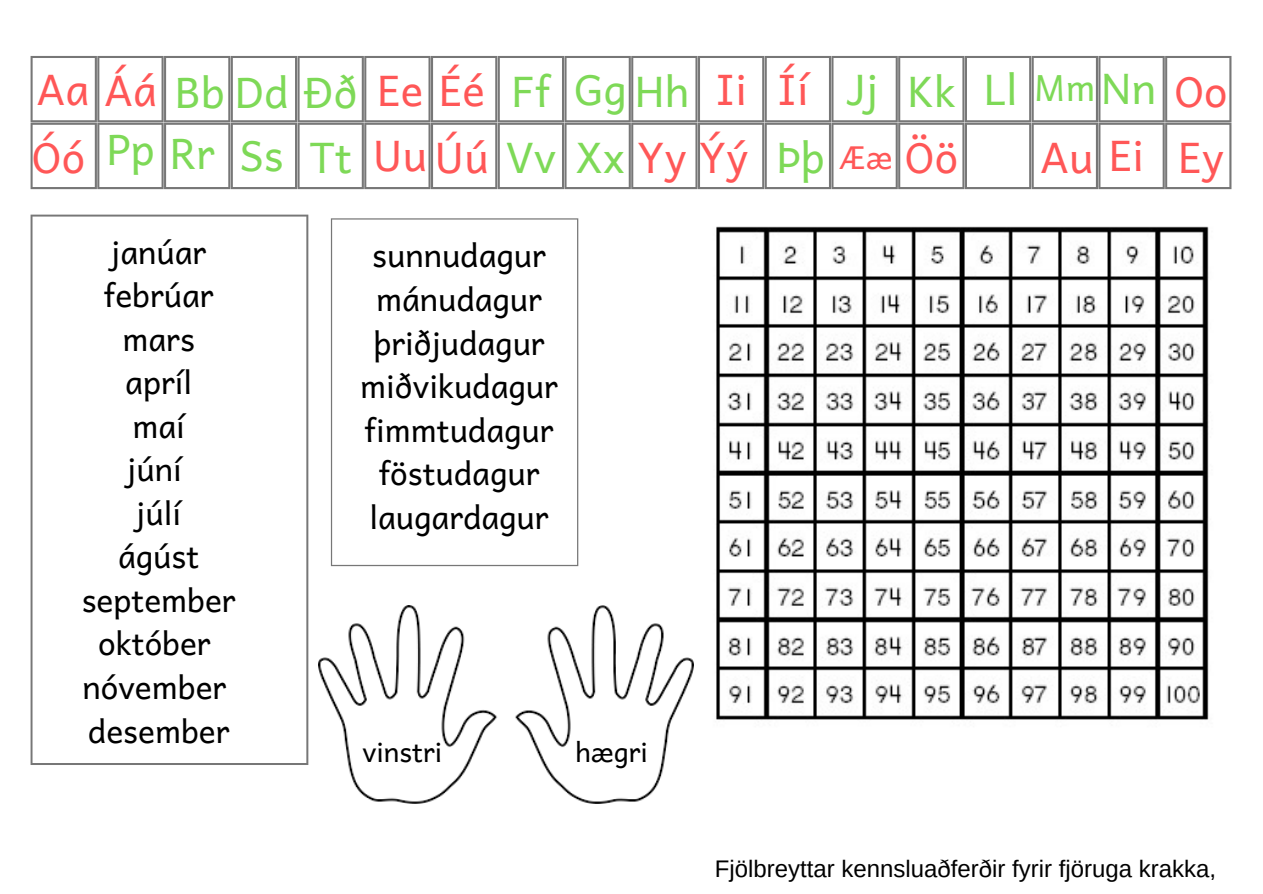
<style>
.page{position:relative;width:1263px;height:894px;background:#fff}
.page>*{position:absolute;margin:0;border:0;box-sizing:border-box;transform-origin:0 0}
.t1{font:42px/65.6px "Andika";color:#7ed957}
.t2{font:42px "Andika";color:#ff5757}
.t3{font:31.65px/43.5px "Andika";color:#000;text-align:center}
.t4{font:27px "Andika";color:#000}
.t5{font:24px "Arimo";color:#000}
.s1{color:#ff5757}
.s2{font-size:36px}
.s3{font-size:31.5px;color:#ff5757}
</style>
<div class="page">
<svg style="left:31px;top:56px;width:1201px;height:133px"></svg>
<img style="left:716px;top:226px;width:493px;height:494px">
<img style="left:319px;top:605px;width:374px;height:198px">
<svg style="left:31px;top:214px;width:277px;height:550px"></svg>
<svg style="left:331px;top:218px;width:247px;height:348px"></svg>
<h1 class="t1" style="left:32px;top:57px;width:1197px"><span class="s1">Aa Áá</span> Bb Dd Ðð <span class="s1">Ee Éé</span> Ff Gg Hh <span class="s1">Ii Íí</span> Jj Kk Ll <span class="s2">Mm</span> Nn <span class="s1">Oo<br>Óó</span> Pp Rr Ss Tt <span class="s1">Uu Úú</span> Vv Xx <span class="s1">Yy Ýý</span> Þþ <span class="s3">Ææ</span> <span class="s1">Öö</span></h1>
<h1 class="t2" style="left:1041px;top:121px;width:185px">Au Ei Ey</h1>
<p class="t3" style="left:82px;top:229px;width:156px">janúar febrúar mars<br>apríl<br>maí<br>júní<br>júlí<br>ágúst september október nóvember desember</p>
<p class="t3" style="left:360px;top:232px;width:199px">sunnudagur mánudagur þriðjudagur miðvikudagur fimmtudagur föstudagur laugardagur</p>
<p class="t4" style="left:362px;top:728px;width:81px">vinstri</p>
<p class="t4" style="left:575px;top:728px;width:74px">hægri</p>
<p class="t5" style="left:715px;top:855px;width:503px">Fjölbreyttar kennsluaðferðir fyrir fjöruga krakka,</p>
</div>
